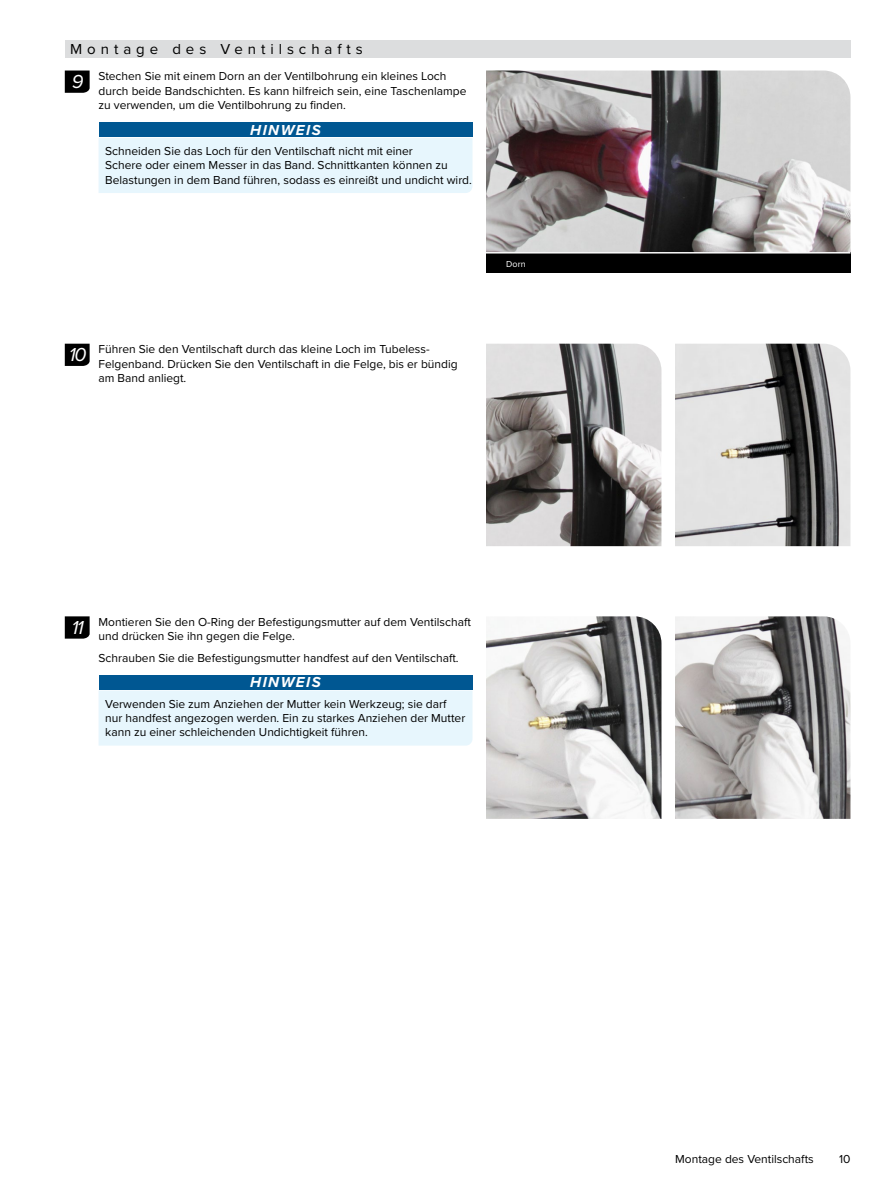
<style>
.page{position:relative;width:891px;height:1188px;background:#fff}
.page>*{position:absolute;margin:0;border:0;box-sizing:border-box;transform-origin:0 0}
.t1{font:italic 19.5px "Proxima Nova";color:#fff}
.Section_Title_-_Grey__TOC_Level_2{font:15px "Proxima Nova";letter-spacing:.33em;color:#000}
.Signal_Word_left_indent-_NOTICE{font:italic 700 15px "Proxima Nova";letter-spacing:.1em;color:#fff}
.Normal_Text_-_Right_Indent_3_5{font:12px/14.4px "Proxima Nova";color:#000}
.Signal_Word_Text_-_NOTICE_Blue_Shaded_In{font:12px/14.4px "Proxima Nova";color:#000}
.Picture_Caption_left{font:9px "Proxima Nova";color:#fff}
</style>
<div class="page">
<div style="left:65px;top:40px;width:785px;height:18px;background:#dcddde"></div>
<div style="left:99px;top:122px;width:373px;height:15px;background:#005792"></div>
<div style="left:99px;top:138px;width:373px;height:55px;background:#e7f6fd"></div>
<div style="left:99px;top:675px;width:373px;height:15px;background:#005792"></div>
<div style="left:99px;top:691px;width:373px;height:55px;background:#e7f6fd"></div>
<svg style="left:65px;top:71px;width:25px;height:22px"></svg>
<div style="left:486px;top:253px;width:364px;height:20px;background:#000"></div>
<hr style="left:486px;top:252px;width:364px;height:2px;background:#fff">
<img style="left:486px;top:71px;width:364px;height:181px">
<svg style="left:65px;top:344px;width:25px;height:22px"></svg>
<img style="left:486px;top:344px;width:176px;height:202px">
<img style="left:675px;top:344px;width:175px;height:202px">
<svg style="left:65px;top:616px;width:25px;height:23px"></svg>
<img style="left:486px;top:616px;width:176px;height:203px">
<img style="left:675px;top:616px;width:175px;height:203px">
<p class="Section_Title_-_Grey__TOC_Level_2" style="left:70px;top:38px;width:294px">Montage des Ventilschafts</p>
<p class="Normal_Text_-_Right_Indent_3_5" style="left:99px;top:69px;width:369px">Stechen Sie mit einem Dorn an der Ventilbohrung ein kleines Loch durch beide Bandschichten. Es kann hilfreich sein, eine Taschenlampe zu verwenden, um die Ventilbohrung zu finden.</p>
<p class="Signal_Word_left_indent-_NOTICE" style="left:250px;top:118px;width:72px">HINWEIS</p>
<p class="Signal_Word_Text_-_NOTICE_Blue_Shaded_In" style="left:105px;top:143px;width:368px">Schneiden Sie das Loch für den Ventilschaft nicht mit einer<br>Schere oder einem Messer in das Band. Schnittkanten können zu<br>Belastungen in dem Band führen, sodass es einreißt und undicht wird.</p>
<p class="t1" style="left:72px;top:67px;width:13px">9</p>
<p class="t1" style="left:69px;top:340px;width:19px">10</p>
<p class="Normal_Text_-_Right_Indent_3_5" style="left:99px;top:342px;width:361px">Führen Sie den Ventilschaft durch das kleine Loch im Tubeless-<br>Felgenband. Drücken Sie den Ventilschaft in die Felge, bis er bündig am Band anliegt.</p>
<p class="Picture_Caption_left" style="left:506px;top:257px;width:21px">Dorn</p>
<p class="t1" style="left:72px;top:613px;width:13px">11</p>
<p class="Normal_Text_-_Right_Indent_3_5" style="left:99px;top:614px;width:374px">Montieren Sie den O-Ring der Befestigungsmutter auf dem Ventilschaft und drücken Sie ihn gegen die Felge.</p>
<p class="Normal_Text_-_Right_Indent_3_5" style="left:99px;top:650px;width:362px">Schrauben Sie die Befestigungsmutter handfest auf den Ventilschaft.</p>
<p class="Signal_Word_left_indent-_NOTICE" style="left:250px;top:671px;width:72px">HINWEIS</p>
<p class="Signal_Word_Text_-_NOTICE_Blue_Shaded_In" style="left:105px;top:696px;width:362px">Verwenden Sie zum Anziehen der Mutter kein Werkzeug; sie darf nur handfest angezogen werden. Ein zu starkes Anziehen der Mutter kann zu einer schleichenden Undichtigkeit führen.</p>
<p class="Signal_Word_Text_-_NOTICE_Blue_Shaded_In" style="left:675px;top:1151px;width:140px">Montage des Ventilschafts</p>
<p class="Signal_Word_Text_-_NOTICE_Blue_Shaded_In" style="left:839px;top:1151px;width:13px">10</p>
</div>
